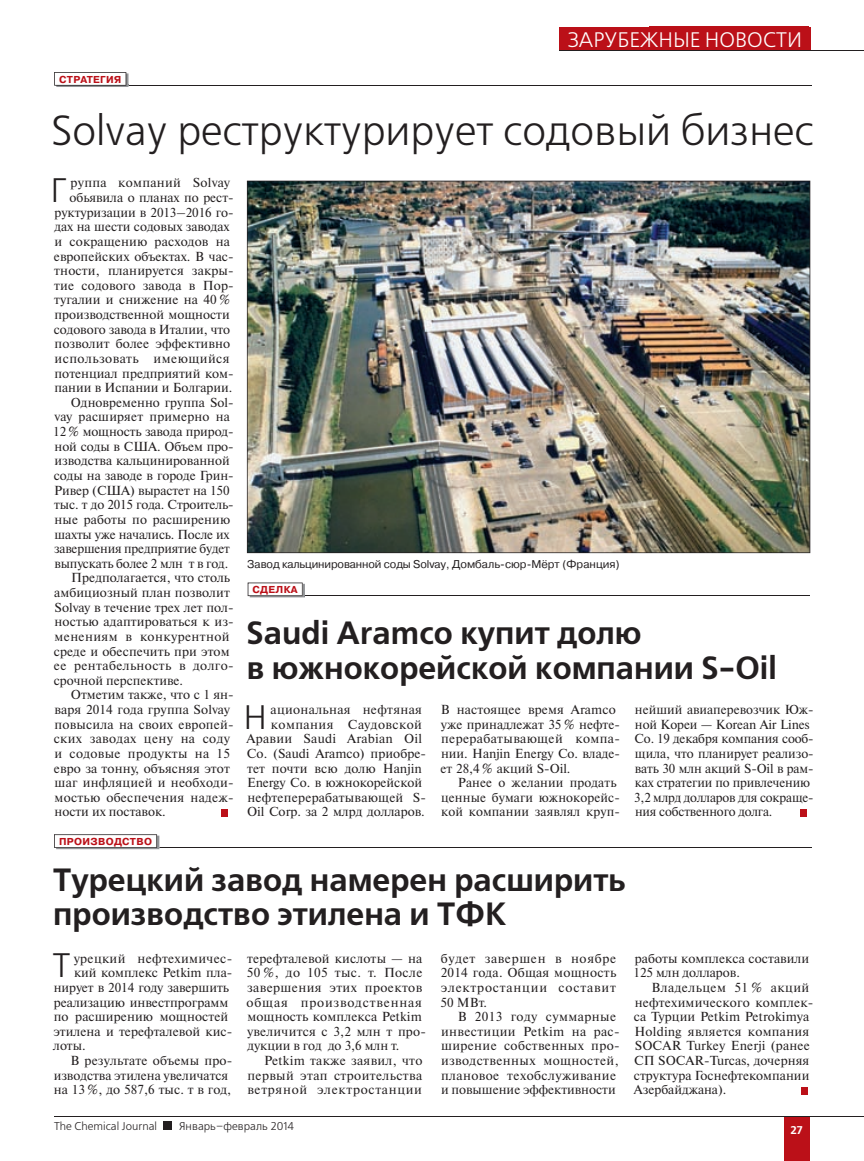
<style>
.page{position:relative;width:864px;height:1161px;background:#fff}
.page>*{position:absolute;margin:0;border:0;box-sizing:border-box;transform-origin:0 0}
.t1{font:42px "Free Set C";color:#231f20}
.t2{font:33.9px "Free Set C";color:#231f20}
.t3{font:700 32.1px/34.5px "Free Set C";color:#231f20}
.t4{font:21px "Free Set C";color:#fff}
.t5{font:21px "Free Set C";letter-spacing:.04em;color:#fff}
.t6{font:13.05px/14.5px "Newton C";letter-spacing:.005em;color:#231f20}
.t7{font:13.05px/14.7px "Newton C";letter-spacing:.03em;color:#231f20}
.t8{font:13.05px "Newton C";letter-spacing:.025em;color:#231f20}
.t9{font:13.05px "Newton C";letter-spacing:.035em;color:#231f20}
.t10{font:13.05px "Newton C";letter-spacing:-.015em;color:#231f20}
.t11{font:11.25px "Pragmatica C";letter-spacing:-.01em;color:#231f20}
.t12{font:11.25px "Free Set C";color:#231f20}
.t13{font:700 11.25px "Free Set C";color:#fff}
.t14{font:700 10.05px "Pragmatica C";letter-spacing:.03em;color:#bb1018}
</style>
<div class="page">
<hr style="left:126px;top:85px;width:685px;height:1px;background:#231f20">
<img style="left:56px;top:86px;width:72px;height:1px">
<svg style="left:54px;top:72px;width:74px;height:14px"></svg>
<div style="left:221px;top:809px;width:7px;height:7px;background:#bb1018"></div>
<img style="left:247px;top:181px;width:563px;height:372px">
<hr style="left:302px;top:595px;width:508px;height:1px;background:#231f20">
<img style="left:249px;top:596px;width:56px;height:1px">
<svg style="left:247px;top:582px;width:58px;height:14px"></svg>
<div style="left:799px;top:809px;width:7px;height:7px;background:#bb1018"></div>
<hr style="left:157px;top:847px;width:654px;height:1px;background:#231f20">
<svg style="left:54px;top:834px;width:105px;height:14px"></svg>
<div style="left:801px;top:1087px;width:7px;height:7px;background:#bb1018"></div>
<div style="left:783px;top:1116px;width:26px;height:45px;background:#bb1018"></div>
<hr style="left:54px;top:1116px;width:755px;height:1px;background:#231f20">
<hr style="left:809px;top:1116px;width:54px;height:1px;background:#231f20">
<div style="left:164px;top:1121px;width:8px;height:9px;background:#231f20"></div>
<hr style="left:808px;top:50px;width:55px;height:1px;background:#231f20">
<div style="left:559px;top:27px;width:251px;height:24px;background:#bb1018"></div>
<hr style="left:559px;top:51px;width:251px;height:1px;background:#231f20">
<hr style="left:810px;top:51px;width:53px;height:1px;background:#231f20">
<h3 class="t5" style="left:658px;top:30px;width:144px">PLAST/ПЛАСТ</h3>
<h3 class="t4" style="left:568px;top:31px;width:235px">ЗАРУБЕЖНЫЕ НОВОСТИ</h3>
<p class="t14" style="left:59px;top:76px;width:64px">СТРАТЕГИЯ</p>
<h1 class="t1" style="left:52px;top:113px;width:763px">Solvay реструктурирует содовый бизнес</h1>
<h2 class="t2" style="left:51px;top:177px;width:17px">Г</h2>
<p class="t8" style="left:70px;top:178px;width:161px">руппа компаний Solvay</p>
<p class="t6" style="left:70px;top:191px;width:165px">обьявила о планах по рест-</p>
<p class="t6" style="left:55px;top:206px;width:180px">руктуризации в 2013–2016 го-</p>
<p class="t6" style="left:55px;top:221px;width:177px">дах на шести содовых заводах</p>
<p class="t6" style="left:55px;top:235px;width:177px">и сокращению расходов на</p>
<p class="t6" style="left:54px;top:250px;width:181px">европейских объектах. В час-</p>
<p class="t6" style="left:54px;top:264px;width:181px">тности, планируется закры-</p>
<p class="t6" style="left:54px;top:279px;width:181px">тие содового завода в Пор-</p>
<p class="t6" style="left:54px;top:294px;width:177px">тугалии и снижение на 40 %</p>
<p class="t6" style="left:55px;top:308px;width:176px">производственной мощности</p>
<p class="t6" style="left:54px;top:323px;width:178px">содового завода в Италии, что</p>
<p class="t6" style="left:55px;top:338px;width:177px">позволит более эффективно</p>
<p class="t9" style="left:55px;top:354px;width:176px">использовать имеющийся</p>
<p class="t6" style="left:55px;top:367px;width:180px">потенциал предприятий ком-</p>
<p class="t6" style="left:55px;top:381px;width:179px">пании в Испании и Болгарии.</p>
<p class="t6" style="left:71px;top:396px;width:164px">Одновременно группа Sol-</p>
<p class="t6" style="left:54px;top:411px;width:177px">vay расширяет примерно на</p>
<p class="t6" style="left:53px;top:425px;width:182px">12 % мощность завода природ-</p>
<p class="t6" style="left:54px;top:440px;width:180px">ной соды в США. Объем про-</p>
<p class="t6" style="left:54px;top:455px;width:176px">изводства кальцинированной</p>
<p class="t6" style="left:54px;top:469px;width:181px">соды на заводе в городе Грин-</p>
<p class="t6" style="left:54px;top:484px;width:177px">Ривер (США) вырастет на 150</p>
<p class="t6" style="left:54px;top:498px;width:181px">тыс. т до 2015 года. Строитель-</p>
<p class="t6" style="left:54px;top:513px;width:177px">ные работы по расширению</p>
<p class="t6" style="left:54px;top:528px;width:177px">шахты уже начались. После их</p>
<p class="t10" style="left:54px;top:544px;width:177px">завершения предприятие будет</p>
<p class="t6" style="left:54px;top:557px;width:175px">выпускать более 2 млн т в год.</p>
<p class="t6" style="left:71px;top:572px;width:160px">Предполагается, что столь</p>
<p class="t6" style="left:54px;top:586px;width:177px">амбициозный план позволит</p>
<p class="t6" style="left:54px;top:601px;width:181px">Solvay в течение трех лет пол-</p>
<p class="t6" style="left:54px;top:615px;width:181px">ностью адаптироваться к из-</p>
<p class="t7" style="left:54px;top:630px;width:176px">менениям в конкурентной</p>
<p class="t6" style="left:54px;top:645px;width:177px">среде и обеспечить при этом</p>
<p class="t7" style="left:54px;top:659px;width:181px">ее рентабельность в долго-</p>
<p class="t6" style="left:54px;top:674px;width:131px">срочной перспективе.</p>
<p class="t6" style="left:71px;top:689px;width:164px">Отметим также, что с 1 ян-</p>
<p class="t6" style="left:55px;top:703px;width:177px">варя 2014 года группа Solvay</p>
<p class="t6" style="left:55px;top:718px;width:180px">повысила на своих европей-</p>
<p class="t7" style="left:54px;top:732px;width:178px">ских заводах цену на соду</p>
<p class="t8" style="left:55px;top:749px;width:177px">и содовые продукты на 15</p>
<p class="t6" style="left:54px;top:762px;width:177px">евро за тонну, объясняя этот</p>
<p class="t6" style="left:55px;top:776px;width:180px">шаг инфляцией и необходи-</p>
<p class="t6" style="left:55px;top:791px;width:180px">мостью обеспечения надеж-</p>
<p class="t6" style="left:55px;top:806px;width:113px">ности их поставок.</p>
<p class="t11" style="left:247px;top:560px;width:373px">Завод кальцинированной соды Solvay, Домбаль-сюр-Мёрт (Франция)</p>
<p class="t14" style="left:252px;top:586px;width:46px">СДЕЛКА</p>
<h3 class="t3" style="left:246px;top:618px;width:531px">Saudi Aramco купит долю<br>в южнокорейской компании S-Oil</h3>
<h2 class="t2" style="left:243px;top:703px;width:25px">Н</h2>
<p class="t8" style="left:270px;top:705px;width:153px">ациональная нефтяная</p>
<p class="t6" style="left:440px;top:703px;width:181px">В настоящее время Aramco уже принадлежат 35 % нефте&shy;перерабатывающей компа&shy;нии. Hanjin Energy Co. владе&shy;ет 28,4 % акций S-Oil.</p>
<p class="t6" style="left:441px;top:776px;width:180px;text-indent:17px">Ранее о желании продать ценные бумаги южнокорейс&shy;кой компании заявлял круп-</p>
<p class="t6" style="left:634px;top:703px;width:181px">нейший авиаперевозчик Юж&shy;ной Кореи — Korean Air Lines<br>Co. 19 декабря компания сооб&shy;щила, что планирует реализо&shy;вать 30 млн акций S-Oil в рам&shy;ках стратегии по привлечению<br>3,2 млрд долларов для сокраще&shy;ния собственного долга.</p>
<p class="t9" style="left:271px;top:719px;width:153px">компания Саудовской</p>
<p class="t8" style="left:246px;top:734px;width:177px">Аравии Saudi Arabian Oil</p>
<p class="t6" style="left:247px;top:747px;width:181px">Co. (Saudi Aramco) приобре-</p>
<p class="t6" style="left:247px;top:762px;width:176px">тет почти всю долю Hanjin</p>
<p class="t6" style="left:247px;top:776px;width:176px">Energy Co. в южнокорейской</p>
<p class="t6" style="left:247px;top:791px;width:180px">нефтеперерабатывающей S-</p>
<p class="t6" style="left:247px;top:806px;width:179px">Oil Corp. за 2 млрд долларов.</p>
<p class="t14" style="left:59px;top:838px;width:94px">ПРОИЗВОДСТВО</p>
<h3 class="t3" style="left:53px;top:865px;width:573px">Турецкий завод намерен расширить производство этилена и ТФК</h3>
<h2 class="t2" style="left:53px;top:952px;width:19px">Т</h2>
<p class="t8" style="left:74px;top:953px;width:160px">урецкий нефтехимичес-</p>
<p class="t6" style="left:246px;top:952px;width:181px">терефталевой кислоты — на<br>50 %, до 105 тыс. т. После завершения этих проектов общая производственная мощность комплекса Petkim увеличится с 3,2 млн т про&shy;дукции в год до 3,6 млн т.</p>
<p class="t6" style="left:247px;top:1054px;width:176px;text-align:justify;text-indent:17px">Petkim также заявил, что первый этап строительства ветряной электростанции</p>
<p class="t6" style="left:440px;top:952px;width:177px;text-align:justify">будет завершен в ноябре 2014 года. Общая мощность электростанции составит 50 МВт.</p>
<p class="t7" style="left:441px;top:1010px;width:180px;text-indent:17px">В 2013 году суммарные инвестиции Petkim на рас&shy;ширение собственных про&shy;изводственных мощностей, плановое техобслуживание и повышение эффективности</p>
<p class="t6" style="left:74px;top:966px;width:160px">кий комплекс Petkim пла-</p>
<p class="t6" style="left:54px;top:981px;width:177px">нирует в 2014 году завершить</p>
<p class="t6" style="left:54px;top:996px;width:176px">реализацию инвестпрограмм</p>
<p class="t6" style="left:54px;top:1010px;width:176px">по расширению мощностей</p>
<p class="t6" style="left:53px;top:1025px;width:180px">этилена и терефталевой кис-</p>
<p class="t6" style="left:53px;top:1040px;width:34px">лоты.</p>
<p class="t6" style="left:70px;top:1054px;width:163px">В результате объемы про-</p>
<p class="t6" style="left:54px;top:1069px;width:176px">изводства этилена увеличатся</p>
<p class="t6" style="left:54px;top:1083px;width:179px">на 13 %, до 587,6 тыс. т в год,</p>
<p class="t6" style="left:633px;top:952px;width:177px">работы комплекса составили<br>125 млн долларов.</p>
<p class="t6" style="left:633px;top:981px;width:181px;text-indent:18px">Владельцем 51 % акций нефтехимического комплек&shy;са Турции Petkim Petrokimya<br>Holding является компания<br>SOCAR Turkey Enerji (ранее<br>СП SOCAR-Turcas, дочерняя структура Госнефтекомпании<br>Азербайджана).</p>
<p class="t12" style="left:54px;top:1121px;width:104px">The Chemical Journal</p>
<p class="t12" style="left:179px;top:1121px;width:117px">Январь–февраль 2014</p>
<p class="t13" style="left:790px;top:1125px;width:14px">27</p>
</div>
